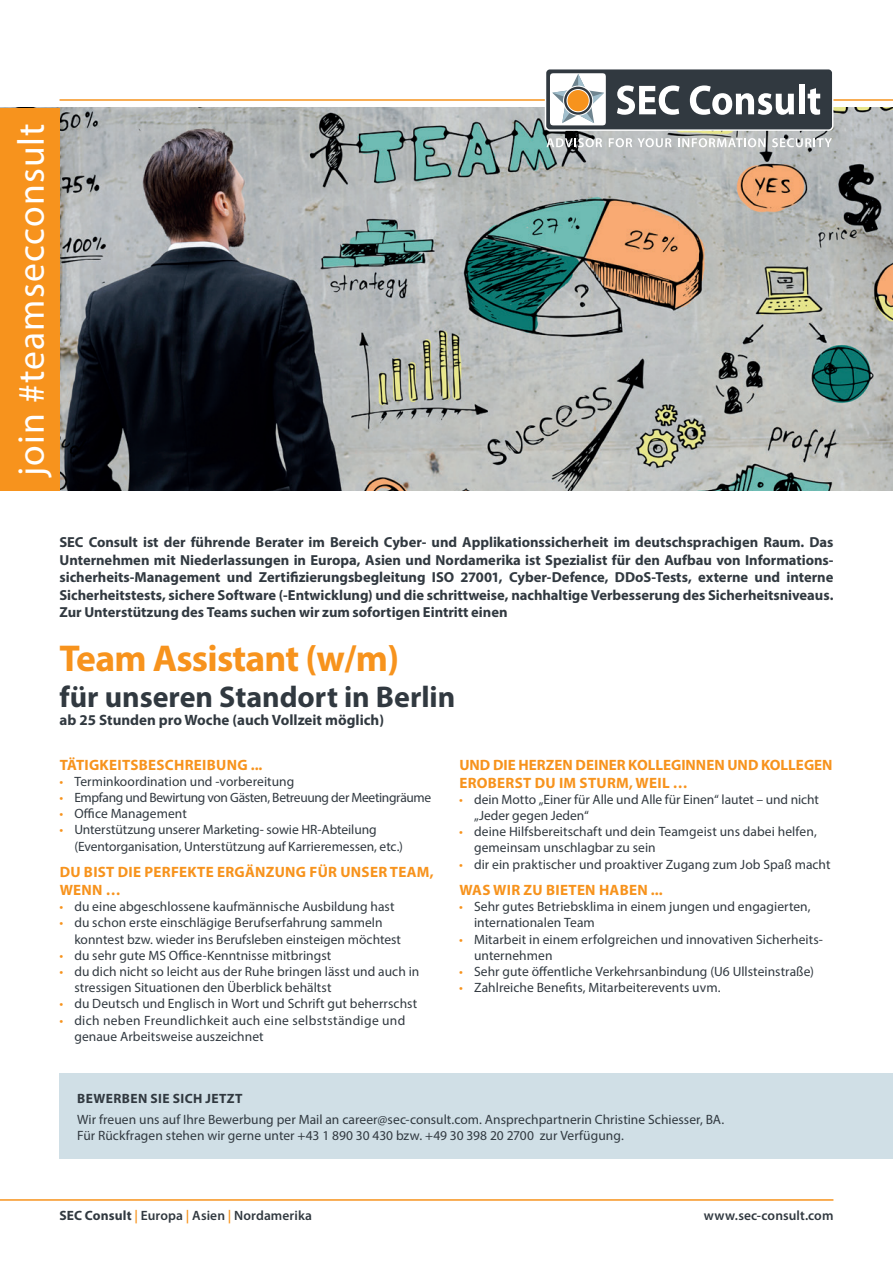
<style>
.page{position:relative;width:893px;height:1263px;background:#fff}
.page>*{position:absolute;margin:0;border:0;box-sizing:border-box;transform-origin:0 0}
.t1{font:37.5px "Myriad Pro";letter-spacing:.03em;color:#fff}
.t2{font:700 37.5px "Myriad Pro";letter-spacing:-.02em;color:#f7931d}
.t3{font:700 30px "Myriad Pro";color:#313940}
.t4{font:700 15px/18px "Myriad Pro";letter-spacing:.02em;color:#f7931d}
.t5{font:700 15px/18px "Myriad Pro";color:#f7931d}
.t6{font:700 15px "Myriad Pro";color:#313940}
.t7{font:700 14.55px/17.4px "Myriad Pro";letter-spacing:-.005em;color:#313940;text-align:justify}
.t8{font:13.5px/16.2px "Myriad Pro";color:#313940}
.t9{font:13.5px/16.2px "Myriad Pro";letter-spacing:.02em;color:#313940}
.t10{font:600 13.5px "Myriad Pro";letter-spacing:.005em;color:#313940}
.t11{font:13.5px "Myriad Pro";letter-spacing:-.025em;color:#313940}
.t12{font:700 13.5px "Myriad Pro";letter-spacing:.03em;color:#313940}
.s1{color:#f7931d}
.s2{font-weight:700}
</style>
<div class="page">
<hr style="left:0;top:1199px;width:833px;height:2px;background:#f7931d">
<img style="left:0;top:107px;width:893px;height:383px">
<hr style="left:60px;top:99px;width:833px;height:2px;background:#f7931d">
<div style="left:60px;top:1074px;width:833px;height:85px;background:#d0dfe6"></div>
<div style="left:545px;top:68px;width:288px;height:63px;background:#aaaeb1;border-radius:5px"></div>
<div style="left:546px;top:69px;width:286px;height:60px;background:#313940;border-radius:3px"></div>
<div style="left:550px;top:73px;width:56px;height:52px;background:#fff;border-radius:4px"></div>
<svg style="left:552px;top:74px;width:52px;height:49px"></svg>
<svg style="left:563px;top:86px;width:30px;height:30px"></svg>
<svg style="left:564px;top:87px;width:28px;height:28px"></svg>
<svg style="left:566px;top:89px;width:24px;height:23px"></svg>
<div style="left:567px;top:90px;width:22px;height:21px;background:#f7931d;border-radius:50%"></div>
<svg style="left:546px;top:138px;width:56px;height:9px"></svg>
<svg style="left:609px;top:138px;width:63px;height:9px"></svg>
<svg style="left:678px;top:138px;width:87px;height:9px"></svg>
<svg style="left:772px;top:138px;width:60px;height:9px"></svg>
<svg style="left:617px;top:85px;width:63px;height:30px"></svg>
<svg style="left:690px;top:85px;width:104px;height:30px"></svg>
<div style="left:799px;top:84px;width:5px;height:30px;background:#fff"></div>
<svg style="left:808px;top:88px;width:12px;height:27px"></svg>
<div style="left:0;top:108px;width:60px;height:382px;background:#f7931d"></div>
<h1 class="t1" style="left:8px;top:476px;width:354px;rotate:-90deg">join #teamsecconsult</h1>
<p class="t7" style="left:60px;top:533px;width:775px">SEC Consult ist der führende Berater im Bereich Cyber- und Applikationssicherheit im deutschsprachigen Raum. Das Unternehmen mit Niederlassungen in Europa, Asien und Nordamerika ist Spezialist für den Aufbau von Informations&shy;sicherheits-Management und Zertifizierungsbegleitung ISO 27001, Cyber-Defence, DDoS-Tests, externe und interne Sicherheitstests, sichere Software (-Entwicklung) und die schrittweise, nachhaltige Verbesserung des Sicherheitsniveaus.<br>Zur Unterstützung des Teams suchen wir zum sofortigen Eintritt einen</p>
<h1 class="t2" style="left:60px;top:634px;width:341px">Team Assistant (w/m)</h1>
<h2 class="t3" style="left:60px;top:678px;width:397px">für unseren Standort in Berlin</h2>
<p class="t6" style="left:60px;top:711px;width:326px">ab 25 Stunden pro Woche (auch Vollzeit möglich)</p>
<p class="t4" style="left:60px;top:755px;width:204px">TÄTIGKEITSBESCHREIBUNG ...</p>
<p class="t8" style="left:60px;top:773px;width:236px"><span class="s1">•</span> Terminkoordination und -vorbereitung</p>
<p class="t11" style="left:60px;top:789px;width:373px"><span class="s1">•</span> Empfang und Bewirtung von Gästen, Betreuung der Meetingräume</p>
<p class="t8" style="left:60px;top:805px;width:129px"><span class="s1">•</span> Office Management</p>
<p class="t8" style="left:74px;top:821px;width:330px;text-indent:-15px"><span class="s1">•</span> Unterstützung unserer Marketing- sowie HR-Abteilung (Eventorganisation, Unterstützung auf Karrieremessen, etc.)</p>
<p class="t4" style="left:60px;top:862px;width:375px">DU BIST DIE PERFEKTE ERGÄNZUNG FÜR UNSER TEAM,<br>WENN …</p>
<p class="t8" style="left:60px;top:898px;width:337px"><span class="s1">•</span> du eine abgeschlossene kaufmännische Ausbildung hast</p>
<p class="t8" style="left:74px;top:914px;width:328px;text-indent:-15px"><span class="s1">•</span> du schon erste einschlägige Berufserfahrung sammeln konntest bzw. wieder ins Berufsleben einsteigen möchtest</p>
<p class="t8" style="left:60px;top:947px;width:273px"><span class="s1">•</span> du sehr gute MS Office-Kenntnisse mitbringst</p>
<p class="t8" style="left:74px;top:963px;width:346px;text-indent:-15px"><span class="s1">•</span> du dich nicht so leicht aus der Ruhe bringen lässt und auch in stressigen Situationen den Überblick behältst</p>
<p class="t8" style="left:60px;top:995px;width:359px"><span class="s1">•</span> du Deutsch und Englisch in Wort und Schrift gut beherrschst</p>
<p class="t9" style="left:74px;top:1012px;width:332px;text-indent:-15px"><span class="s1">•</span> dich neben Freundlichkeit auch eine selbstständige und genaue Arbeitsweise auszeichnet</p>
<p class="t5" style="left:459px;top:755px;width:375px">UND DIE HERZEN DEINER KOLLEGINNEN UND KOLLEGEN<br>EROBERST DU IM STURM, WEIL …</p>
<p class="t8" style="left:474px;top:791px;width:346px;text-indent:-15px"><span class="s1">•</span> dein Motto „Einer für Alle und Alle für Einen“ lautet – und nicht „Jeder gegen Jeden“</p>
<p class="t8" style="left:474px;top:823px;width:344px;text-indent:-15px"><span class="s1">•</span> deine Hilfsbereitschaft und dein Teamgeist uns dabei helfen, gemeinsam unschlagbar zu sein</p>
<p class="t8" style="left:459px;top:856px;width:373px"><span class="s1">•</span> dir ein praktischer und proaktiver Zugang zum Job Spaß macht</p>
<p class="t4" style="left:459px;top:880px;width:205px">WAS WIR ZU BIETEN HABEN ...</p>
<p class="t8" style="left:474px;top:898px;width:338px;text-indent:-15px"><span class="s1">•</span> Sehr gutes Betriebsklima in einem jungen und engagierten, internationalen Team</p>
<p class="t8" style="left:474px;top:931px;width:350px;text-indent:-15px"><span class="s1">•</span> Mitarbeit in einem erfolgreichen und innovativen Sicherheits&shy;unternehmen</p>
<p class="t8" style="left:459px;top:963px;width:356px"><span class="s1">•</span> Sehr gute öffentliche Verkehrsanbindung (U6 Ullsteinstraße)</p>
<p class="t8" style="left:459px;top:979px;width:263px"><span class="s1">•</span> Zahlreiche Benefits, Mitarbeiterevents uvm.</p>
<p class="t12" style="left:77px;top:1090px;width:167px">BEWERBEN SIE SICH JETZT</p>
<p class="t8" style="left:77px;top:1111px;width:649px">Wir freuen uns auf Ihre Bewerbung per Mail an career@sec-consult.com. Ansprechpartnerin Christine Schiesser, BA.<br>Für Rückfragen stehen wir gerne unter +43 1 890 30 430 bzw. +49 30 398 20 2700 zur Verfügung.</p>
<p class="t10" style="left:60px;top:1207px;width:254px"><span class="s2">SEC Consult</span> <span class="s1">|</span> Europa <span class="s1">|</span> Asien <span class="s1">|</span> Nordamerika</p>
<p class="t10" style="left:704px;top:1207px;width:131px">www.sec-consult.com</p>
</div>
